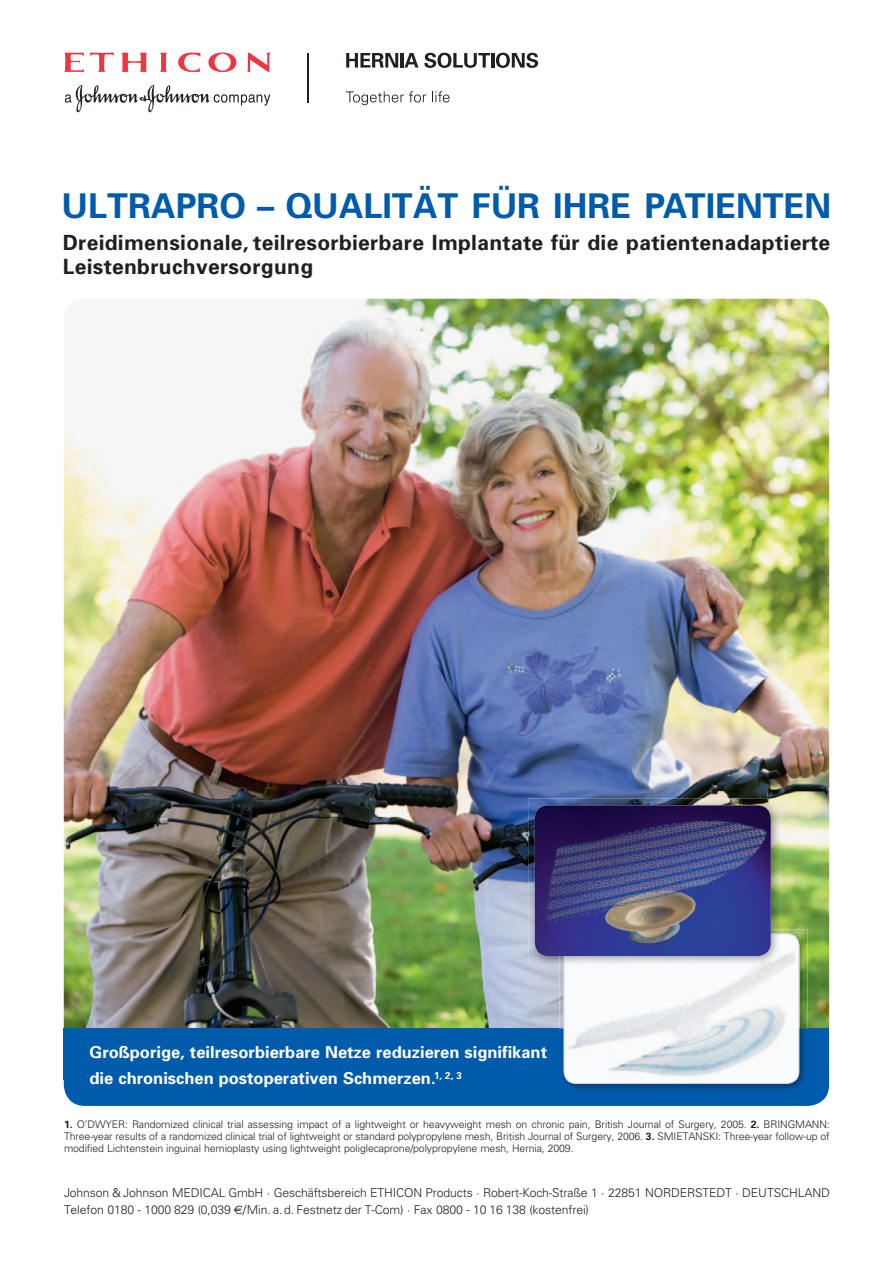
<style>
.page{position:relative;width:893px;height:1263px;background:#fff}
.page>*{position:absolute;margin:0;border:0;box-sizing:border-box;transform-origin:0 0}
.t1{font:700 34.2px "Univers";color:#015bab}
.t2{font:700 21px/24px "Univers";letter-spacing:.015em;color:#231f20}
.t3{font:700 16.5px/26px "Univers";color:#fff}
.t4{font:300 12.15px/17.7px "Univers";letter-spacing:-.01em;color:#231f20}
.t5{font:300 10.5px/12px "Univers";letter-spacing:-.01em;color:#231f20;text-align:justify}
.s1{font-weight:700}
.s2{font-family:"Euro Sans";font-weight:400}
</style>
<div class="page">
<img style="left:64px;top:299px;width:765px;height:730px">
<svg style="left:64px;top:53px;width:20px;height:19px"></svg>
<svg style="left:90px;top:53px;width:24px;height:19px"></svg>
<svg style="left:122px;top:53px;width:25px;height:19px"></svg>
<svg style="left:160px;top:53px;width:7px;height:19px"></svg>
<svg style="left:178px;top:53px;width:22px;height:19px"></svg>
<svg style="left:247px;top:53px;width:23px;height:19px"></svg>
<svg style="left:208px;top:53px;width:28px;height:19px"></svg>
<svg style="left:65px;top:85px;width:205px;height:27px"></svg>
<hr style="left:308px;top:53px;width:1px;height:49px;background:#231f20">
<svg style="left:346px;top:53px;width:52px;height:15px"></svg>
<hr style="left:400px;top:53px;width:3px;height:15px;background:#231f20">
<svg style="left:404px;top:53px;width:14px;height:15px"></svg>
<svg style="left:424px;top:53px;width:66px;height:15px"></svg>
<hr style="left:491px;top:53px;width:3px;height:15px;background:#231f20">
<svg style="left:496px;top:53px;width:42px;height:15px"></svg>
<svg style="left:346px;top:91px;width:80px;height:14px"></svg>
<svg style="left:432px;top:91px;width:18px;height:12px"></svg>
<div style="left:64px;top:1045px;width:765px;height:61px;background:#015bab;border-radius:21px"></div>
<div style="left:64px;top:1029px;width:765px;height:51px;background:#015bab"></div>
<img style="left:559px;top:929px;width:248px;height:161px">
<svg style="left:563px;top:933px;width:236px;height:151px"></svg>
<img style="left:528px;top:799px;width:253px;height:167px">
<img style="left:563px;top:933px;width:218px;height:33px">
<img style="left:535px;top:805px;width:236px;height:151px">
<h1 class="t1" style="left:62px;top:184px;width:771px">ULTRAPRO – QUALITÄT FÜR IHRE PATIENTEN</h1>
<h2 class="t2" style="left:63px;top:230px;width:769px">Dreidimensionale, teilresorbierbare Implantate für die patientenadaptierte<br>Leistenbruchversorgung</h2>
<h3 class="t3" style="left:90px;top:1039px;width:459px">Großporige, teilresorbierbare Netze reduzieren signifikant die chronischen postoperativen Schmerzen.<sup>1,</sup> <sup>2,</sup> <sup>3</sup></h3>
<p class="t5" style="left:64px;top:1118px;width:767px"><span class="s1">1.</span> O’DWYER: Randomized clinical trial assessing impact of a lightweight or heavyweight mesh on chronic pain, British Journal of Surgery, 2005. <span class="s1">2.</span> BRINGMANN:<br>Three-year results of a randomized clinical trial of lightweight or standard polypropylene mesh, British Journal of Surgery, 2006. <span class="s1">3.</span> SMIETANSKI: Three-year follow-up of modified Lichtenstein inguinal hernioplasty using lightweight poliglecaprone/polypropylene mesh, Hernia, 2009.</p>
<p class="t4" style="left:64px;top:1183px;width:767px">Johnson &amp; Johnson MEDICAL GmbH · Geschäftsbereich ETHICON Products · Robert-Koch-Straße 1 · 22851 NORDERSTEDT · DEUTSCHLAND<br>Telefon 0180 - 1000 829 (0,039 <span class="s2">€</span>/Min. a. d. Festnetz der T-Com) · Fax 0800 - 10 16 138 (kostenfrei)</p>
</div>
